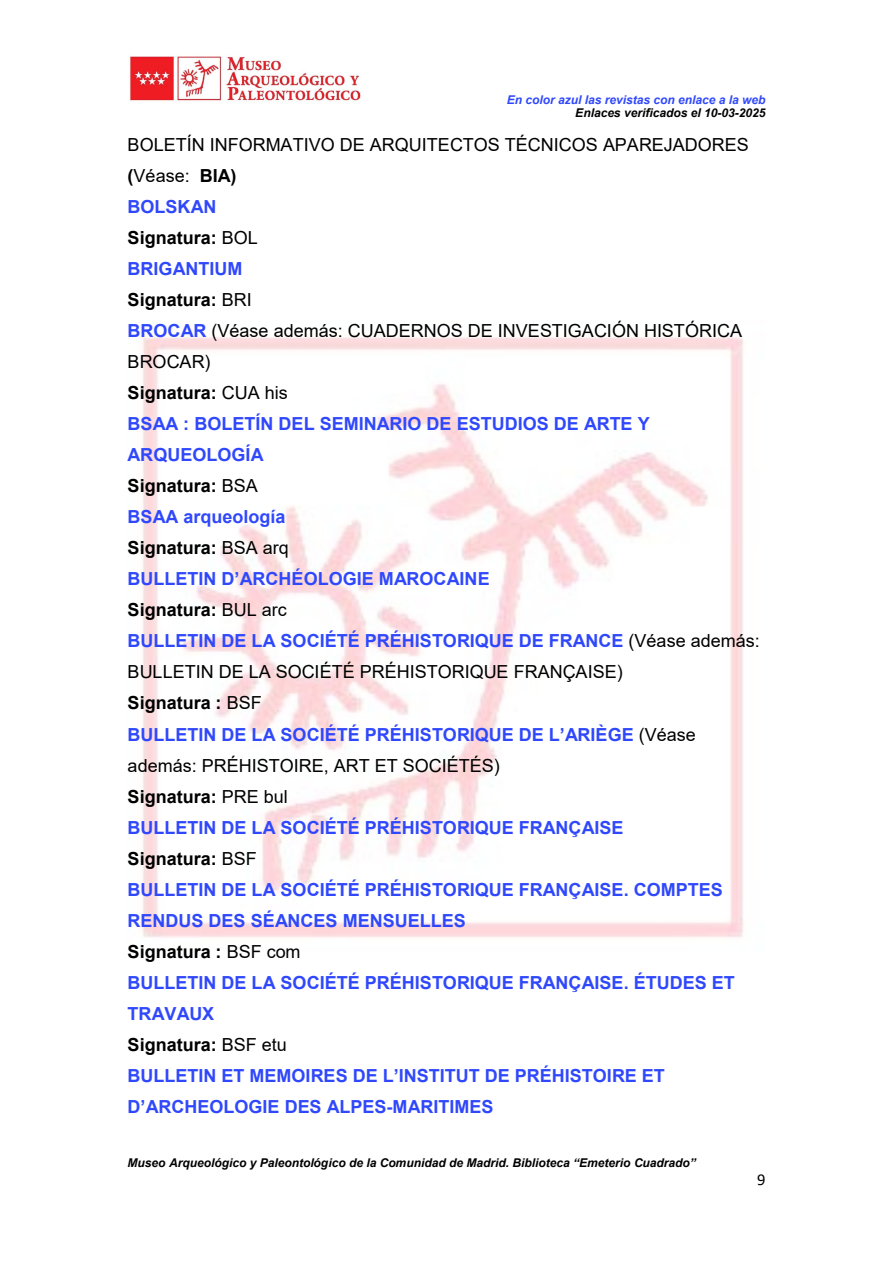
<style>
.page{position:relative;width:893px;height:1263px;background:#fff}
.page>*{position:absolute;margin:0;border:0;box-sizing:border-box;transform-origin:0 0}
.t1{font:700 18px/31.2px "Arial";color:#3048fc}
.t2{font:18px/30.9px "Arial";color:#000}
.t3{font:700 18px "Arial";color:#000}
.t4{font:16.5px "Calibri";color:#000}
.t5{font:italic 700 12px "Arial";letter-spacing:-.005em;color:#000}
.t6{font:italic 700 12px "Arial";letter-spacing:-.005em;color:#3048fc}
.s1{font-weight:700}
.s2{font-weight:400}
.s3{font-weight:700;color:#3048fc}
.s4{font-weight:400;color:#000}
</style>
<div class="page">
<img style="left:142px;top:337px;width:601px;height:601px">
<img style="left:129px;top:56px;width:232px;height:45px">
<p class="t6" style="left:507px;top:91px;width:260px">En color azul las revistas con enlace a la web</p>
<p class="t5" style="left:575px;top:105px;width:192px">Enlaces verificados el 10-03-2025</p>
<p class="t2" style="left:128px;top:129px;width:623px">BOLETÍN INFORMATIVO DE ARQUITECTOS TÉCNICOS APAREJADORES <span class="s1">(</span>Véase: <span class="s1">BIA)</span></p>
<p class="t1" style="left:128px;top:191px;width:90px">BOLSKAN</p>
<p class="t3" style="left:128px;top:225px;width:132px">Signatura: <span class="s2">BOL</span></p>
<p class="t1" style="left:128px;top:253px;width:116px">BRIGANTIUM</p>
<p class="t3" style="left:128px;top:287px;width:126px">Signatura: <span class="s2">BRI</span></p>
<p class="t2" style="left:128px;top:315px;width:616px"><span class="s3">BROCAR</span> (Véase además: CUADERNOS DE INVESTIGACIÓN HISTÓRICA<br>BROCAR)</p>
<p class="t3" style="left:128px;top:380px;width:162px">Signatura: <span class="s2">CUA his</span></p>
<p class="t1" style="left:128px;top:408px;width:524px">BSAA : BOLETÍN DEL SEMINARIO DE ESTUDIOS DE ARTE Y<br>ARQUEOLOGÍA</p>
<p class="t3" style="left:128px;top:473px;width:132px">Signatura: <span class="s2">BSA</span></p>
<p class="t1" style="left:128px;top:502px;width:159px">BSAA arqueología</p>
<p class="t3" style="left:128px;top:535px;width:163px">Signatura: <span class="s2">BSA arq</span></p>
<p class="t1" style="left:128px;top:563px;width:364px">BULLETIN D’ARCHÉOLOGIE MAROCAINE</p>
<p class="t3" style="left:128px;top:597px;width:161px">Signatura: <span class="s2">BUL arc</span></p>
<p class="t2" style="left:128px;top:625px;width:634px"><span class="s3">BULLETIN DE LA SOCIÉTÉ PRÉHISTORIQUE DE FRANCE</span> (Véase además:<br>BULLETIN DE LA SOCIÉTÉ PRÉHISTORIQUE FRANÇAISE)</p>
<p class="t3" style="left:128px;top:690px;width:136px">Signatura : <span class="s2">BSF</span></p>
<p class="t1" style="left:128px;top:719px;width:570px">BULLETIN DE LA SOCIÉTÉ PRÉHISTORIQUE DE L’ARIÈGE <span class="s4">(Véase además: PRÉHISTOIRE, ART ET SOCIÉTÉS)</span></p>
<p class="t3" style="left:128px;top:784px;width:162px">Signatura: <span class="s2">PRE bul</span></p>
<p class="t1" style="left:128px;top:812px;width:498px">BULLETIN DE LA SOCIÉTÉ PRÉHISTORIQUE FRANÇAISE</p>
<p class="t3" style="left:128px;top:846px;width:131px">Signatura: <span class="s2">BSF</span></p>
<p class="t1" style="left:128px;top:874px;width:597px">BULLETIN DE LA SOCIÉTÉ PRÉHISTORIQUE FRANÇAISE. COMPTES<br>RENDUS DES SÉANCES MENSUELLES</p>
<p class="t3" style="left:128px;top:939px;width:175px">Signatura : <span class="s2">BSF com</span></p>
<p class="t1" style="left:128px;top:967px;width:609px">BULLETIN DE LA SOCIÉTÉ PRÉHISTORIQUE FRANÇAISE. ÉTUDES ET<br>TRAVAUX</p>
<p class="t3" style="left:128px;top:1032px;width:161px">Signatura: <span class="s2">BSF etu</span></p>
<p class="t1" style="left:128px;top:1060px;width:539px">BULLETIN ET MEMOIRES DE L’INSTITUT DE PRÉHISTOIRE ET<br>D’ARCHEOLOGIE DES ALPES-MARITIMES</p>
<p class="t5" style="left:128px;top:1155px;width:570px">Museo Arqueológico y Paleontológico de la Comunidad de Madrid. Biblioteca “Emeterio Cuadrado”</p>
<p class="t4" style="left:757px;top:1168px;width:10px">9</p>
</div>
